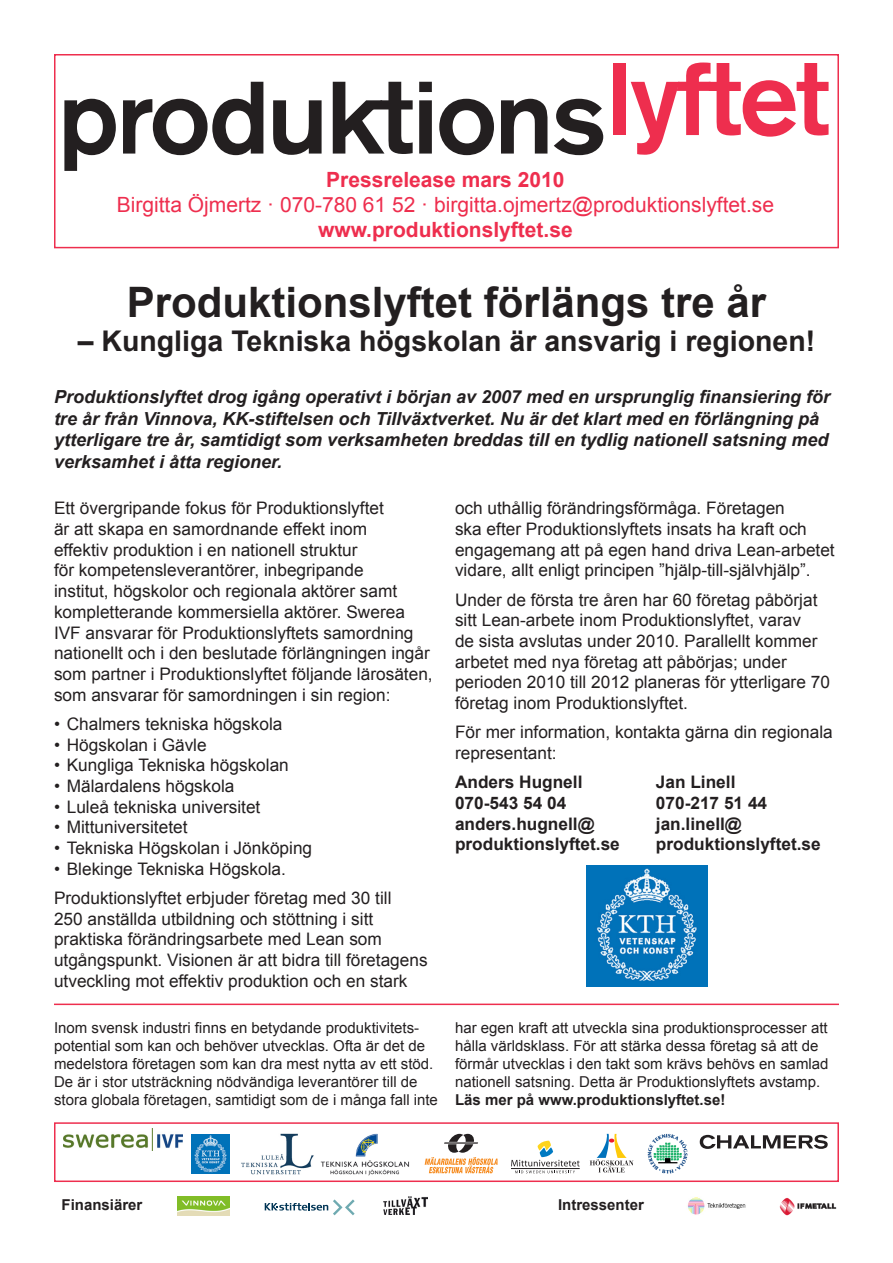
<style>
.page{position:relative;width:893px;height:1263px;background:#fff}
.page>*{position:absolute;margin:0;border:0;box-sizing:border-box;transform-origin:0 0}
.t1{font:700 42px "Arial";color:#231f20}
.t2{font:700 28.5px "Arial";color:#231f20}
.t3{font:21px "Arial";color:#ee2e4e}
.t4{font:700 21px "Arial";color:#ee2e4e}
.t5{font:italic 700 18px/21.6px "Arial";color:#231f20}
.t6{font:17.25px/20.7px "Arial";color:#231f20}
.t7{font:700 17.25px/20.7px "Arial";color:#231f20}
.t8{font:15px/18px "Arial";color:#231f20}
.t9{font:700 15px "Arial";color:#231f20}
.s1{font-weight:700}
</style>
<div class="page">
<div style="left:54px;top:54px;width:785px;height:194px;border:2px solid #ee2e4e"></div>
<svg style="left:64px;top:99px;width:52px;height:72px"></svg>
<svg style="left:123px;top:82px;width:140px;height:73px"></svg>
<svg style="left:273px;top:100px;width:49px;height:55px"></svg>
<svg style="left:333px;top:82px;width:80px;height:72px"></svg>
<svg style="left:419px;top:82px;width:13px;height:72px"></svg>
<svg style="left:439px;top:99px;width:55px;height:56px"></svg>
<svg style="left:501px;top:99px;width:46px;height:55px"></svg>
<svg style="left:554px;top:99px;width:49px;height:56px"></svg>
<div style="left:613px;top:63px;width:13px;height:72px;background:#ee2e4e"></div>
<svg style="left:631px;top:63px;width:197px;height:92px"></svg>
<hr style="left:54px;top:1003px;width:785px;height:2px;background:#ee2e4e">
<div style="left:54px;top:1122px;width:785px;height:60px;border:2px solid #ee2e4e"></div>
<img style="left:688px;top:1197px;width:58px;height:18px">
<img style="left:779px;top:1198px;width:57px;height:18px">
<svg style="left:700px;top:1135px;width:128px;height:14px"></svg>
<img style="left:63px;top:1129px;width:119px;height:22px">
<img style="left:191px;top:1135px;width:39px;height:38px">
<img style="left:241px;top:1134px;width:73px;height:40px">
<img style="left:320px;top:1133px;width:90px;height:43px">
<img style="left:178px;top:1197px;width:52px;height:19px">
<svg style="left:265px;top:1199px;width:90px;height:16px"></svg>
<img style="left:384px;top:1197px;width:43px;height:17px">
<svg style="left:425px;top:1134px;width:72px;height:39px"></svg>
<svg style="left:648px;top:1134px;width:39px;height:39px"></svg>
<svg style="left:590px;top:1134px;width:44px;height:38px"></svg>
<svg style="left:511px;top:1141px;width:69px;height:32px"></svg>
<img style="left:586px;top:865px;width:122px;height:122px">
<p class="t4" style="left:326px;top:166px;width:240px">Pressrelease mars 2010</p>
<p class="t3" style="left:117px;top:191px;width:659px">Birgitta Öjmertz · 070-780 61 52 · birgitta.ojmertz@produktionslyftet.se</p>
<p class="t4" style="left:318px;top:216px;width:256px">www.produktionslyftet.se</p>
<p class="t1" style="left:127px;top:274px;width:641px">Produktionslyftet förlängs tre år</p>
<p class="t2" style="left:78px;top:322px;width:739px">– Kungliga Tekniska högskolan är ansvarig i regionen!</p>
<p class="t5" style="left:54px;top:386px;width:778px">Produktionslyftet drog igång operativt i början av 2007 med en ursprunglig finansiering för tre år från Vinnova, KK-stiftelsen och Tillväxtverket. Nu är det klart med en förlängning på ytterligare tre år, samtidigt som verksamheten breddas till en tydlig nationell satsning med verksamhet i åtta regioner.</p>
<p class="t6" style="left:54px;top:498px;width:380px">Ett övergripande fokus för Produktionslyftet<br>är att skapa en samordnande effekt inom<br>effektiv produktion i en nationell struktur<br>för kompetensleverantörer, inbegripande<br>institut, högskolor och regionala aktörer samt kompletterande kommersiella aktörer. Swerea IVF ansvarar för Produktionslyftets samordning nationellt och i den beslutade förlängningen ingår som partner i Produktionslyftet följande lärosäten, som ansvarar för samordningen i sin region:</p>
<p class="t6" style="left:54px;top:714px;width:230px">• Chalmers tekniska högskola</p>
<p class="t6" style="left:54px;top:734px;width:154px">• Högskolan i Gävle</p>
<p class="t6" style="left:54px;top:755px;width:236px">• Kungliga Tekniska högskolan</p>
<p class="t6" style="left:54px;top:776px;width:182px">• Mälardalens högskola</p>
<p class="t6" style="left:54px;top:796px;width:208px">• Luleå tekniska universitet</p>
<p class="t6" style="left:54px;top:817px;width:135px">• Mittuniversitetet</p>
<p class="t6" style="left:54px;top:838px;width:260px">• Tekniska Högskolan i Jönköping</p>
<p class="t6" style="left:54px;top:858px;width:233px">• Blekinge Tekniska Högskola.</p>
<p class="t6" style="left:54px;top:888px;width:375px">Produktionslyftet erbjuder företag med 30 till<br>250 anställda utbildning och stöttning i sitt praktiska förändringsarbete med Lean som utgångspunkt. Visionen är att bidra till företagens utveckling mot effektiv produktion och en stark</p>
<p class="t6" style="left:455px;top:498px;width:381px">och uthållig förändringsförmåga. Företagen<br>ska efter Produktionslyftets insats ha kraft och engagemang att på egen hand driva Lean-arbetet vidare, allt enligt principen ”hjälp-till-självhjälp”.</p>
<p class="t6" style="left:455px;top:589px;width:376px">Under de första tre åren har 60 företag påbörjat sitt Lean-arbete inom Produktionslyftet, varav<br>de sista avslutas under 2010. Parallellt kommer arbetet med nya företag att påbörjas; under perioden 2010 till 2012 planeras för ytterligare 70 företag inom Produktionslyftet.</p>
<p class="t6" style="left:455px;top:722px;width:379px">För mer information, kontakta gärna din regionala representant:</p>
<p class="t7" style="left:455px;top:772px;width:166px">Anders Hugnell<br>070-543 54 04 anders.hugnell@ produktionslyftet.se</p>
<p class="t7" style="left:656px;top:772px;width:166px">Jan Linell<br>070-217 51 44 jan.linell@ produktionslyftet.se</p>
<p class="t8" style="left:54px;top:1018px;width:385px">Inom svensk industri finns en betydande produktivitets&shy;potential som kan och behöver utvecklas. Ofta är det de medelstora företagen som kan dra mest nytta av ett stöd.<br>De är i stor utsträckning nödvändiga leverantörer till de stora globala företagen, samtidigt som de i många fall inte</p>
<p class="t8" style="left:455px;top:1018px;width:375px">har egen kraft att utveckla sina produktionsprocesser att hålla världsklass. För att stärka dessa företag så att de förmår utvecklas i den takt som krävs behövs en samlad nationell satsning. Detta är Produktionslyftets avstamp.<br><span class="s1">Läs mer på www.produktionslyftet.se!</span></p>
<p class="t9" style="left:62px;top:1195px;width:82px">Finansiärer</p>
<p class="t9" style="left:558px;top:1195px;width:87px">Intressenter</p>
</div>
